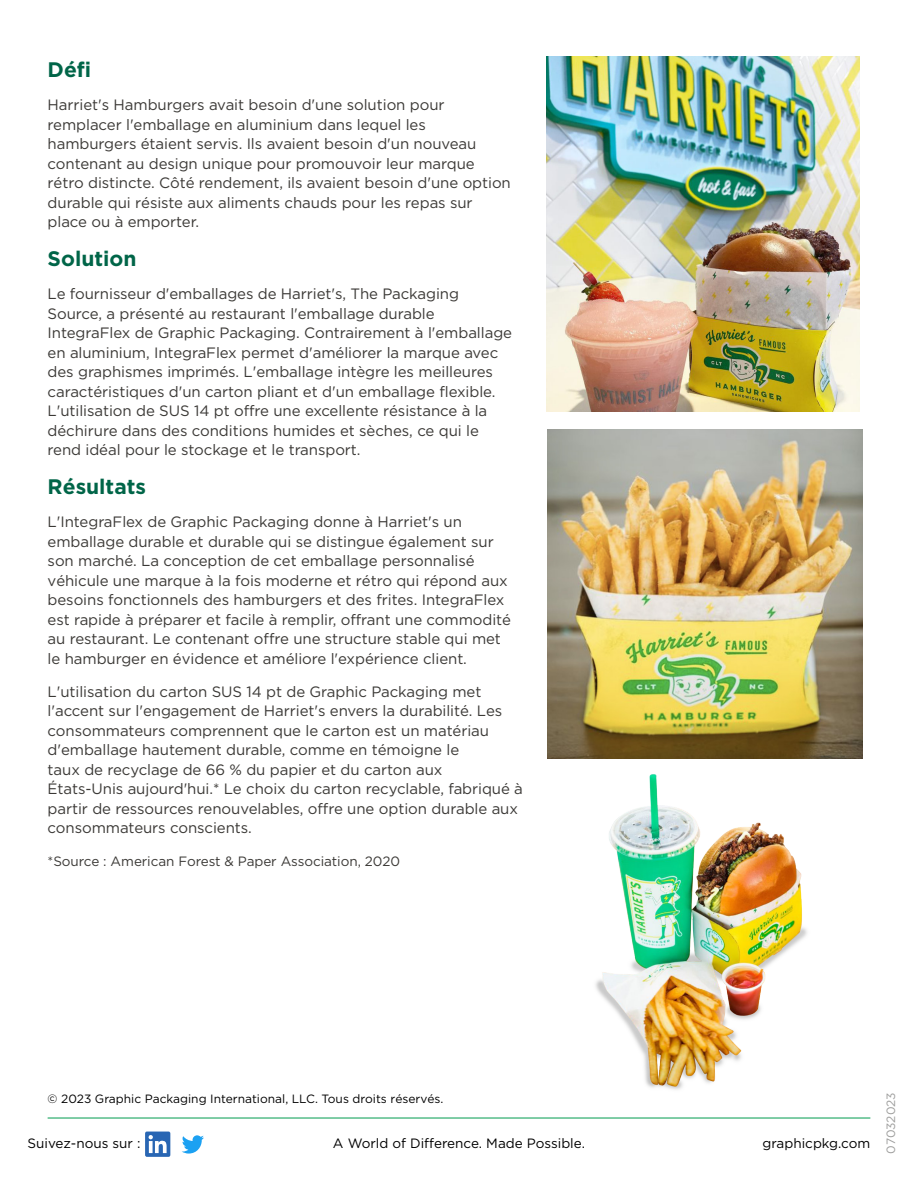
<style>
.page{position:relative;width:918px;height:1188px;background:#fff}
.page>*{position:absolute;margin:0;border:0;box-sizing:border-box;transform-origin:0 0}
.t1{font:700 21px "Gotham";color:#006548}
.t2{font:15px/19.5px "Gotham";letter-spacing:-.005em;color:#3b3936}
.t3{font:13.5px "Gotham";color:#000}
.t4{font:13.5px "Gotham";letter-spacing:-.005em;color:#3b3936}
.t5{font:12px "Gotham";color:#000}
.t6{font:12px "Gotham";letter-spacing:-.01em;color:#9d9d9c}
</style>
<div class="page">
<hr style="left:48px;top:1118px;width:822px;height:1px;background:#009c4f">
<svg style="left:145px;top:1132px;width:25px;height:25px"></svg>
<svg style="left:182px;top:1135px;width:22px;height:19px"></svg>
<img style="left:547px;top:57px;width:313px;height:355px">
<img style="left:547px;top:430px;width:316px;height:328px">
<img style="left:595px;top:774px;width:212px;height:316px">
<h1 class="t1" style="left:48px;top:58px;width:45px">Défi</h1>
<p class="t2" style="left:48px;top:95px;width:465px">Harriet's Hamburgers avait besoin d'une solution pour remplacer l'emballage en aluminium dans lequel les hamburgers étaient servis. Ils avaient besoin d'un nouveau contenant au design unique pour promouvoir leur marque rétro distincte. Côté rendement, ils avaient besoin d'une option durable qui résiste aux aliments chauds pour les repas sur place ou à emporter.</p>
<h1 class="t1" style="left:48px;top:247px;width:90px">Solution</h1>
<p class="t2" style="left:48px;top:284px;width:466px">Le fournisseur d'emballages de Harriet's, The Packaging Source, a présenté au restaurant l'emballage durable IntegraFlex de Graphic Packaging. Contrairement à l'emballage en aluminium, IntegraFlex permet d'améliorer la marque avec des graphismes imprimés. L'emballage intègre les meilleures caractéristiques d'un carton pliant et d'un emballage flexible.<br>L'utilisation de SUS 14 pt offre une excellente résistance à la déchirure dans des conditions humides et sèches, ce qui le rend idéal pour le stockage et le transport.</p>
<h1 class="t1" style="left:48px;top:475px;width:100px">Résultats</h1>
<p class="t2" style="left:48px;top:512px;width:465px">L'IntegraFlex de Graphic Packaging donne à Harriet's un emballage durable et durable qui se distingue également sur son marché. La conception de cet emballage personnalisé véhicule une marque à la fois moderne et rétro qui répond aux besoins fonctionnels des hamburgers et des frites. IntegraFlex est rapide à préparer et facile à remplir, offrant une commodité au restaurant. Le contenant offre une structure stable qui met le hamburger en évidence et améliore l'expérience client.</p>
<p class="t2" style="left:48px;top:682px;width:477px">L'utilisation du carton SUS 14 pt de Graphic Packaging met l'accent sur l'engagement de Harriet's envers la durabilité. Les consommateurs comprennent que le carton est un matériau d'emballage hautement durable, comme en témoigne le<br>taux de recyclage de 66 % du papier et du carton aux<br>États-Unis aujourd'hui.* Le choix du carton recyclable, fabriqué à partir de ressources renouvelables, offre une option durable aux consommateurs conscients.</p>
<p class="t4" style="left:48px;top:854px;width:354px">*Source : American Forest &amp; Paper Association, 2020</p>
<p class="t5" style="left:48px;top:1093px;width:397px">© 2023 Graphic Packaging International, LLC. Tous droits réservés.</p>
<p class="t3" style="left:28px;top:1136px;width:114px">Suivez-nous sur :</p>
<p class="t3" style="left:333px;top:1136px;width:254px">A World of Difference. Made Possible.</p>
<p class="t3" style="left:763px;top:1136px;width:109px">graphicpkg.com</p>
<p class="t6" style="left:884px;top:1154px;width:63px;rotate:-90deg">07032023</p>
</div>
